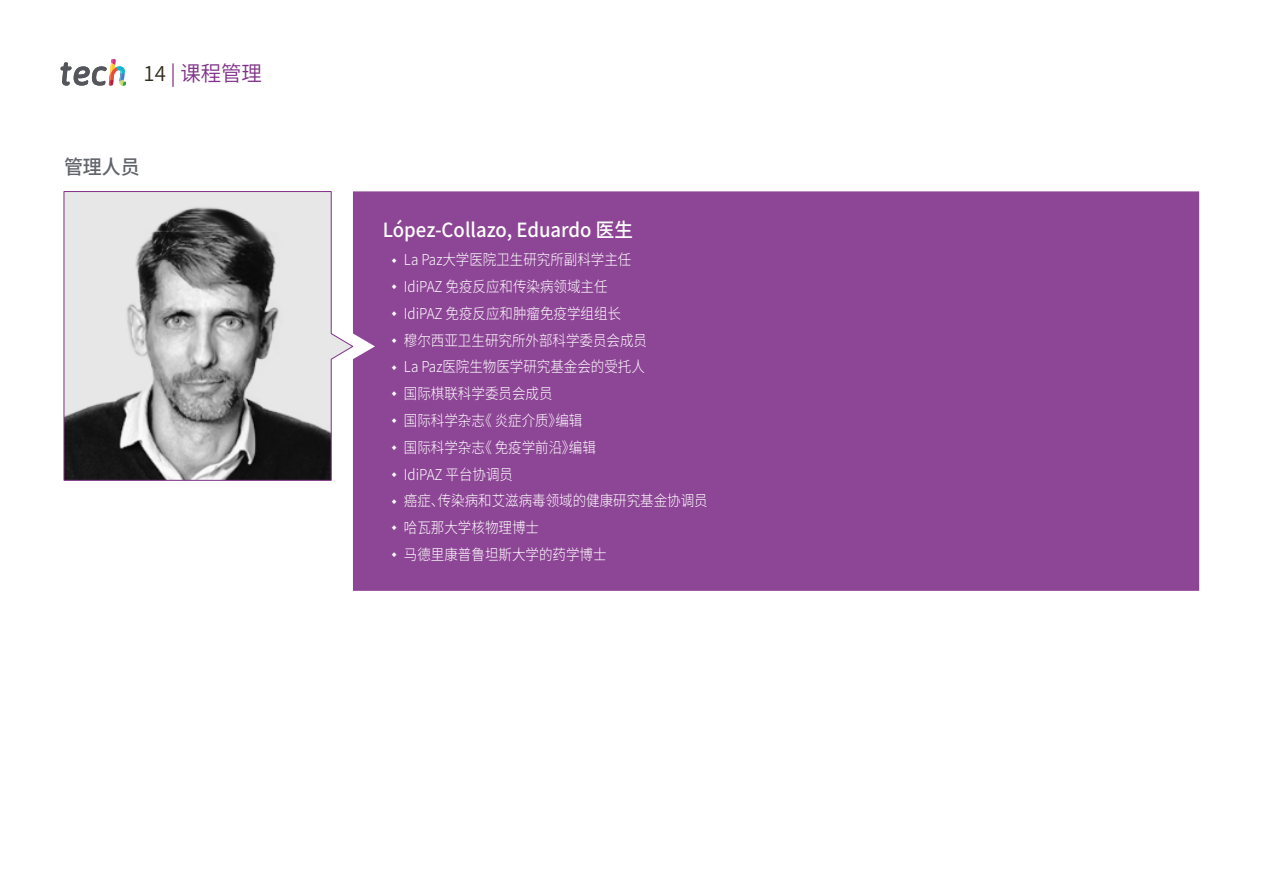
<style>
.page{position:relative;width:1263px;height:893px;background:#fff}
.page>*{position:absolute;margin:0;border:0;box-sizing:border-box;transform-origin:0 0}
.t1{font:21px "Source Han Sans CN";color:#813089}
.t2{font:500 19.5px "Source Han Sans CN";color:#fff;scale:.95 1}
.t3{font:500 19.5px "Source Han Sans CN";color:#61646a}
.t4{font:300 15px/26.7px "Source Han Sans CN";color:#fff;scale:.9 1}
.s1{color:#312e20}
</style>
<div class="page">
<div style="left:353px;top:191px;width:846px;height:400px;background:#8d4595"></div>
<svg style="left:64px;top:191px;width:289px;height:290px;background:#aaa9aa"></svg>
<svg style="left:61px;top:59px;width:65px;height:27px"></svg>
<svg style="left:392px;top:258px;width:5px;height:5px"></svg>
<svg style="left:392px;top:285px;width:5px;height:5px"></svg>
<svg style="left:392px;top:311px;width:5px;height:5px"></svg>
<svg style="left:392px;top:338px;width:5px;height:5px"></svg>
<svg style="left:392px;top:365px;width:5px;height:5px"></svg>
<svg style="left:392px;top:392px;width:5px;height:5px"></svg>
<svg style="left:392px;top:418px;width:5px;height:5px"></svg>
<svg style="left:392px;top:445px;width:5px;height:5px"></svg>
<svg style="left:392px;top:472px;width:5px;height:5px"></svg>
<svg style="left:392px;top:499px;width:5px;height:5px"></svg>
<svg style="left:392px;top:525px;width:5px;height:5px"></svg>
<svg style="left:392px;top:552px;width:5px;height:5px"></svg>
<h1 class="t1" style="left:144px;top:61px;width:120px"><span class="s1">14</span> | 课程管理</h1>
<h2 class="t3" style="left:64px;top:156px;width:77px">管理人员</h2>
<h2 class="t2" style="left:383px;top:219px;width:265px">López-Collazo, Eduardo 医生</h2>
<p class="t4" style="left:404px;top:247px;width:339px">La Paz大学医院卫生研究所副科学主任<br>IdiPAZ 免疫反应和传染病领域主任<br>IdiPAZ 免疫反应和肿瘤免疫学组组长<br>穆尔西亚卫生研究所外部科学委员会成员<br>La Paz医院生物医学研究基金会的受托人<br>国际棋联科学委员会成员<br>国际科学杂志《 炎症介质》编辑<br>国际科学杂志《 免疫学前沿》编辑<br>IdiPAZ 平台协调员<br>癌症、传染病和艾滋病毒领域的健康研究基金协调员哈瓦那大学核物理博士<br>马德里康普鲁坦斯大学的药学博士</p>
</div>
